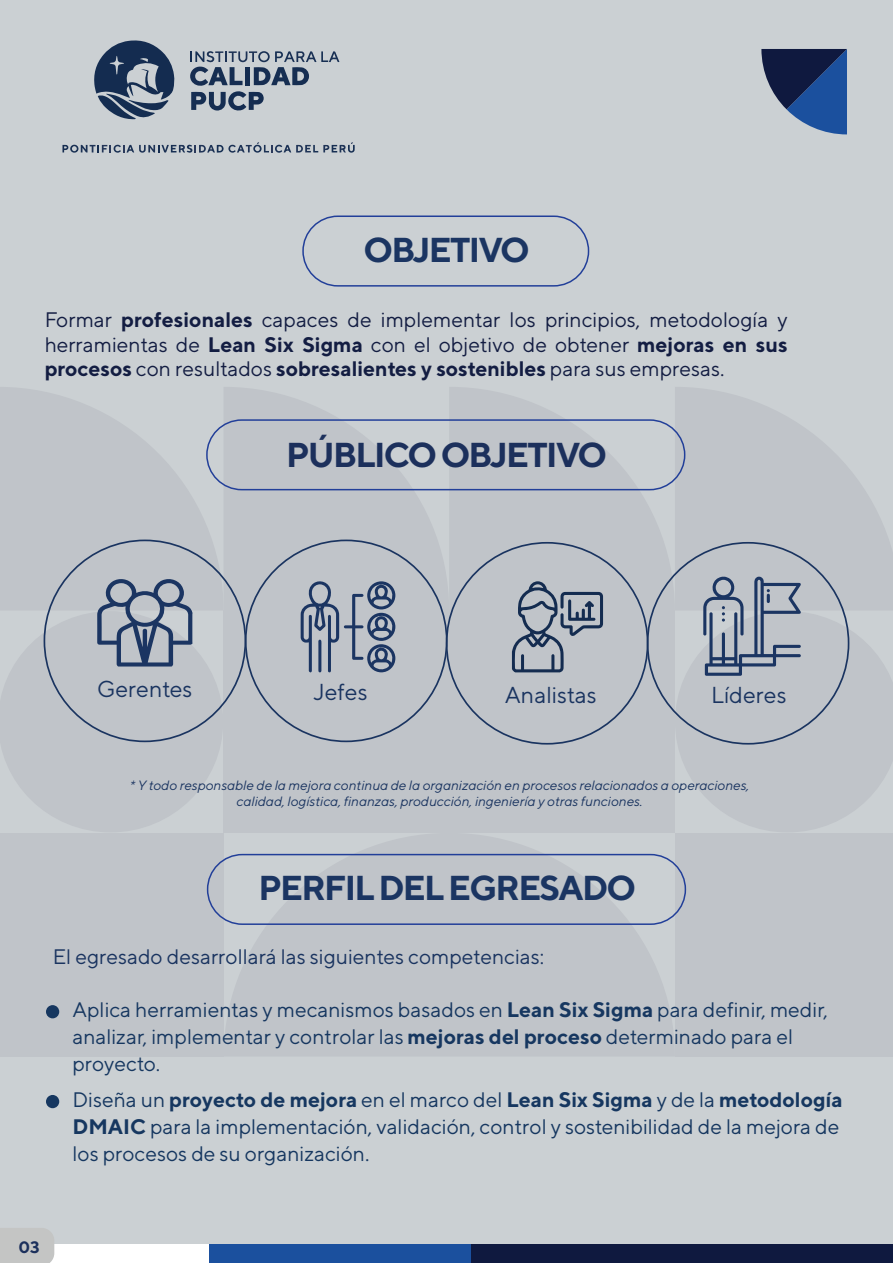
<style>
.page{position:relative;width:893px;height:1263px;background:#cbd0d3}
.page>*{position:absolute;margin:0;border:0;box-sizing:border-box;transform-origin:0 0}
.t1{font:700 34.5px "TT Norms";letter-spacing:-.05em;color:#1b3562}
.t2{font:700 34.5px "TT Norms";letter-spacing:-.05em;color:#1c305c}
.t3{font:23.1px "TT Norms";color:#1a3460}
.t4{font:21px/27px "TT Norms";color:#163760}
.t5{font:21px/24.6px "TT Norms";color:#0f193f;text-align:justify}
.t6{font:21px "TT Norms";color:#1a3460}
.t7{font:700 16.5px "TT Norms";color:#1c305c}
.t8{font:italic 13.5px/16.2px "TT Norms";color:#1a3460;text-align:center}
.s1{font-weight:700}
</style>
<div class="page">
<svg style="left:224px;top:833px;width:451px;height:223px;fill:#c0c4c9"></svg>
<div style="left:0;top:833px;width:224px;height:224px;background:#c0c4c9"></div>
<svg style="left:0;top:387px;width:224px;height:223px;fill:#c0c4c9"></svg>
<svg style="left:224px;top:387px;width:225px;height:223px;fill:#c0c4c9"></svg>
<svg style="left:449px;top:387px;width:226px;height:223px;fill:#c0c4c9"></svg>
<svg style="left:0;top:611px;width:223px;height:221px;fill:#c0c4c9"></svg>
<div style="left:675px;top:833px;width:218px;height:224px;background:#c0c4c9"></div>
<svg style="left:675px;top:387px;width:218px;height:223px;fill:#c0c4c9"></svg>
<svg style="left:675px;top:611px;width:218px;height:221px;fill:#c0c4c9"></svg>
<div style="left:224px;top:610px;width:451px;height:223px;background:#c0c4c9"></div>
<svg style="left:761px;top:49px;width:86px;height:85px"></svg>
<div style="left:0;top:1244px;width:209px;height:19px;background:#fff"></div>
<div style="left:209px;top:1244px;width:262px;height:19px;background:#1b509e"></div>
<div style="left:0;top:1228px;width:54px;height:35px;background:#c4c5c4"></div>
<div style="left:471px;top:1244px;width:422px;height:19px;background:#0f193f"></div>
<svg style="left:190px;top:51px;width:149px;height:60px"></svg>
<svg style="left:62px;top:142px;width:293px;height:11px"></svg>
<svg style="left:94px;top:40px;width:81px;height:79px"></svg>
<svg style="left:97px;top:578px;width:96px;height:88px"></svg>
<svg style="left:301px;top:579px;width:94px;height:94px"></svg>
<svg style="left:512px;top:581px;width:91px;height:91px"></svg>
<svg style="left:703px;top:577px;width:98px;height:99px"></svg>
<div style="left:46px;top:1005px;width:13px;height:13px;background:#163760;border-radius:50%"></div>
<div style="left:46px;top:1095px;width:13px;height:13px;background:#163760;border-radius:50%"></div>
<div style="left:302px;top:215px;width:287px;height:72px;border:2px solid #223f99;border-radius:35px"></div>
<div style="left:206px;top:419px;width:479px;height:71px;border:2px solid #223f99;border-radius:35px"></div>
<div style="left:207px;top:854px;width:479px;height:71px;border:2px solid #223f99;border-radius:35px"></div>
<h1 class="t1" style="left:363px;top:228px;width:168px">OBJETIVO</h1>
<p class="t5" style="left:44px;top:307px;width:745px">Formar <span class="s1">profesionales</span> capaces de implementar los principios, metodología y herramientas de <span class="s1">Lean Six Sigma</span> con el objetivo de obtener <span class="s1">mejoras en sus procesos</span> con resultados <span class="s1">sobresalientes y sostenibles</span> para sus empresas.</p>
<p class="t3" style="left:97px;top:675px;width:97px">Gerentes</p>
<h1 class="t2" style="left:286px;top:433px;width:323px">PÚBLICO OBJETIVO</h1>
<p class="t3" style="left:313px;top:678px;width:56px">Jefes</p>
<p class="t3" style="left:505px;top:680px;width:94px">Analistas</p>
<p class="t3" style="left:711px;top:680px;width:77px">Líderes</p>
<p class="t8" style="left:130px;top:777px;width:621px">* Y todo responsable de la mejora continua de la organización en procesos relacionados a operaciones, calidad, logística, finanzas, producción, ingeniería y otras funciones.</p>
<h1 class="t1" style="left:258px;top:866px;width:379px">PERFIL DEL EGRESADO</h1>
<p class="t6" style="left:53px;top:944px;width:493px">El egresado desarrollará las siguientes competencias:</p>
<p class="t4" style="left:72px;top:995px;width:757px">Aplica herramientas y mecanismos basados en <span class="s1">Lean Six Sigma</span> para definir, medir, analizar, implementar y controlar las <span class="s1">mejoras del proceso</span> determinado para el proyecto.</p>
<p class="t4" style="left:72px;top:1086px;width:772px">Diseña un <span class="s1">proyecto de mejora</span> en el marco del <span class="s1">Lean Six Sigma</span> y de la <span class="s1">metodología<br>DMAIC</span> para la implementación, validación, control y sostenibilidad de la mejora de los procesos de su organización.</p>
<p class="t7" style="left:18px;top:1236px;width:23px">03</p>
</div>
